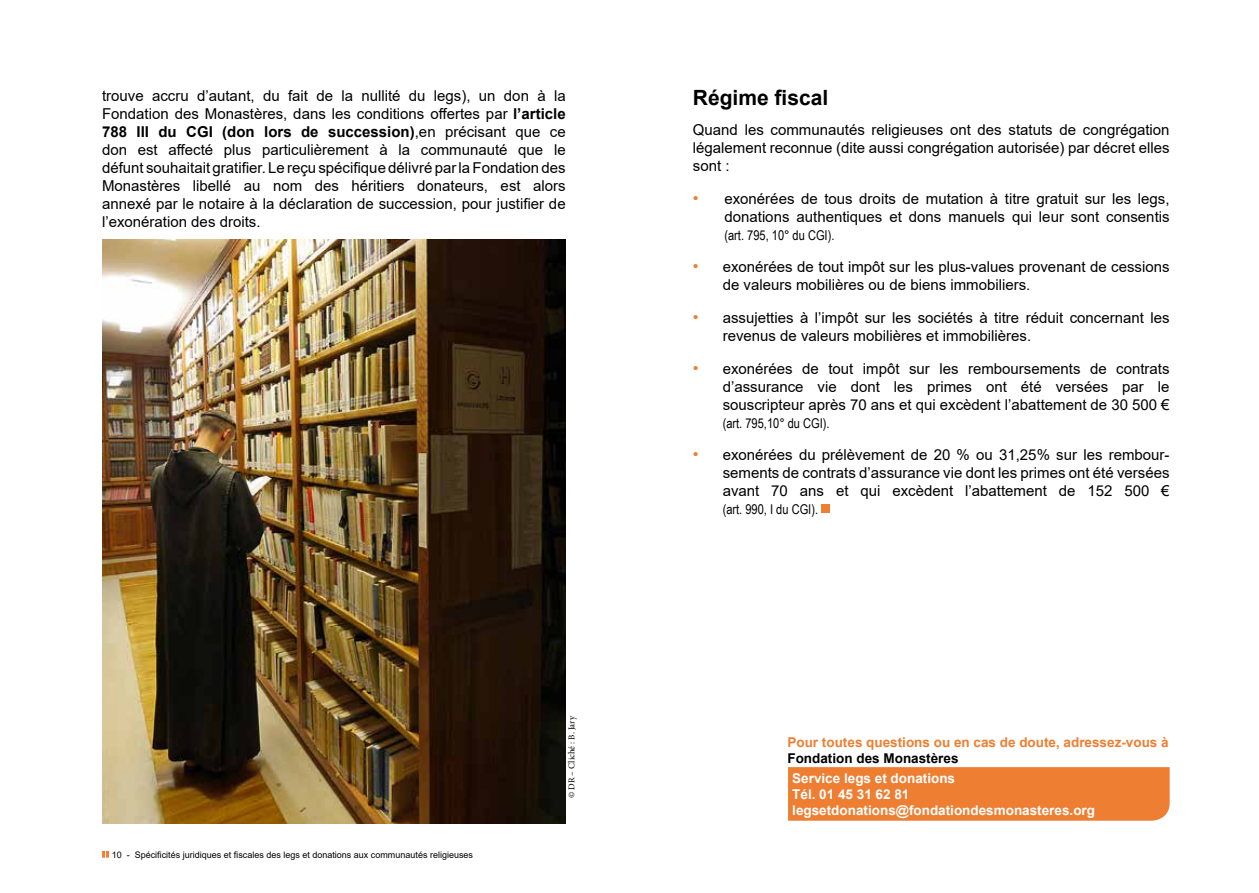
<style>
.page{position:relative;width:1259px;height:893px;background:#fff}
.page>*{position:absolute;margin:0;border:0;box-sizing:border-box;transform-origin:0 0}
.t1{font:700 21px "Arial";color:#000}
.t2{font:15px/18px "Arial";color:#000;text-align:justify}
.t3{font:700 13.5px/16.2px "Arial";color:#fff}
.t4{font:13.5px "Arial Narrow";color:#000}
.t5{font:700 13.5px "Arial";color:#ee7e32}
.t6{font:700 13.5px "Arial";color:#000}
.t7{font:9px "Arial";color:#000}
.t8{font:9px "Minion Pro";letter-spacing:-.005em;color:#000}
.s1{font-weight:700}
.s2{font-size:16.5px;color:#ee7e32}
</style>
<div class="page">
<img style="left:102px;top:239px;width:464px;height:585px">
<svg style="left:102px;top:851px;width:7px;height:7px"></svg>
<div style="left:821px;top:504px;width:8px;height:8px;background:#ee7e32"></div>
<div style="left:788px;top:767px;width:381px;height:54px;background:#ee7e32"></div>
<p class="t2" style="left:102px;top:87px;width:465px">trouve accru d’autant, du fait de la nullité du legs), un don à la Fondation des Monastères, dans les conditions offertes par <span class="s1">l’article 788 III du CGI (don lors de succession)</span>,en précisant que ce don est affecté plus particulièrement à la communauté que le défunt souhaitait gratifier. Le reçu spécifique délivré par la Fondation des Monastères libellé au nom des héritiers donateurs, est alors annexé par le notaire à la déclaration de succession, pour justifier de l’exonération des droits.</p>
<p class="t7" style="left:112px;top:848px;width:363px">10 - Spécificités juridiques et fiscales des legs et donations aux communautés religieuses</p>
<p class="t8" style="left:565px;top:798px;width:84px;rotate:-90deg">© DR – Cliché : B. Jary</p>
<h1 class="t1" style="left:693px;top:82px;width:137px">Régime fiscal</h1>
<p class="t2" style="left:693px;top:121px;width:478px">Quand les communautés religieuses ont des statuts de congrégation légalement reconnue (dite aussi congrégation autorisée) par décret elles sont :</p>
<p class="t2" style="left:693px;top:190px;width:478px;text-align:right"><span class="s2">•</span> exonérées de tous droits de mutation à titre gratuit sur les legs, donations authentiques et dons manuels qui leur sont consentis</p>
<p class="t4" style="left:724px;top:225px;width:112px">(art. 795, 10° du CGI).</p>
<p class="t2" style="left:722px;top:258px;width:448px;text-indent:-30px"><span class="s2">•</span> exonérées de tout impôt sur les plus-values provenant de cessions de valeurs mobilières ou de biens immobiliers.</p>
<p class="t2" style="left:722px;top:309px;width:448px;text-indent:-30px"><span class="s2">•</span> assujetties à l’impôt sur les sociétés à titre réduit concernant les revenus de valeurs mobilières et immobilières.</p>
<p class="t2" style="left:722px;top:359px;width:448px;text-indent:-30px"><span class="s2">•</span> exonérées de tout impôt sur les remboursements de contrats d’assurance vie dont les primes ont été versées par le souscripteur après 70 ans et qui excèdent l’abattement de 30 500 €</p>
<p class="t4" style="left:722px;top:413px;width:108px">(art. 795,10° du CGI).</p>
<p class="t2" style="left:722px;top:446px;width:448px;text-indent:-30px"><span class="s2">•</span> exonérées du prélèvement de 20 % ou 31,25% sur les rembour&shy;sements de contrats d’assurance vie dont les primes ont été versées avant 70 ans et qui excèdent l’abattement de 152 500 €</p>
<p class="t4" style="left:722px;top:499px;width:97px">(art. 990, I du CGI).</p>
<p class="t5" style="left:787px;top:733px;width:383px">Pour toutes questions ou en cas de doute, adressez-vous à</p>
<p class="t6" style="left:787px;top:749px;width:173px">Fondation des Monastères</p>
<p class="t3" style="left:792px;top:770px;width:304px">Service legs et donations<br>Tél. 01 45 31 62 81 legsetdonations@fondationdesmonasteres.org</p>
</div>
